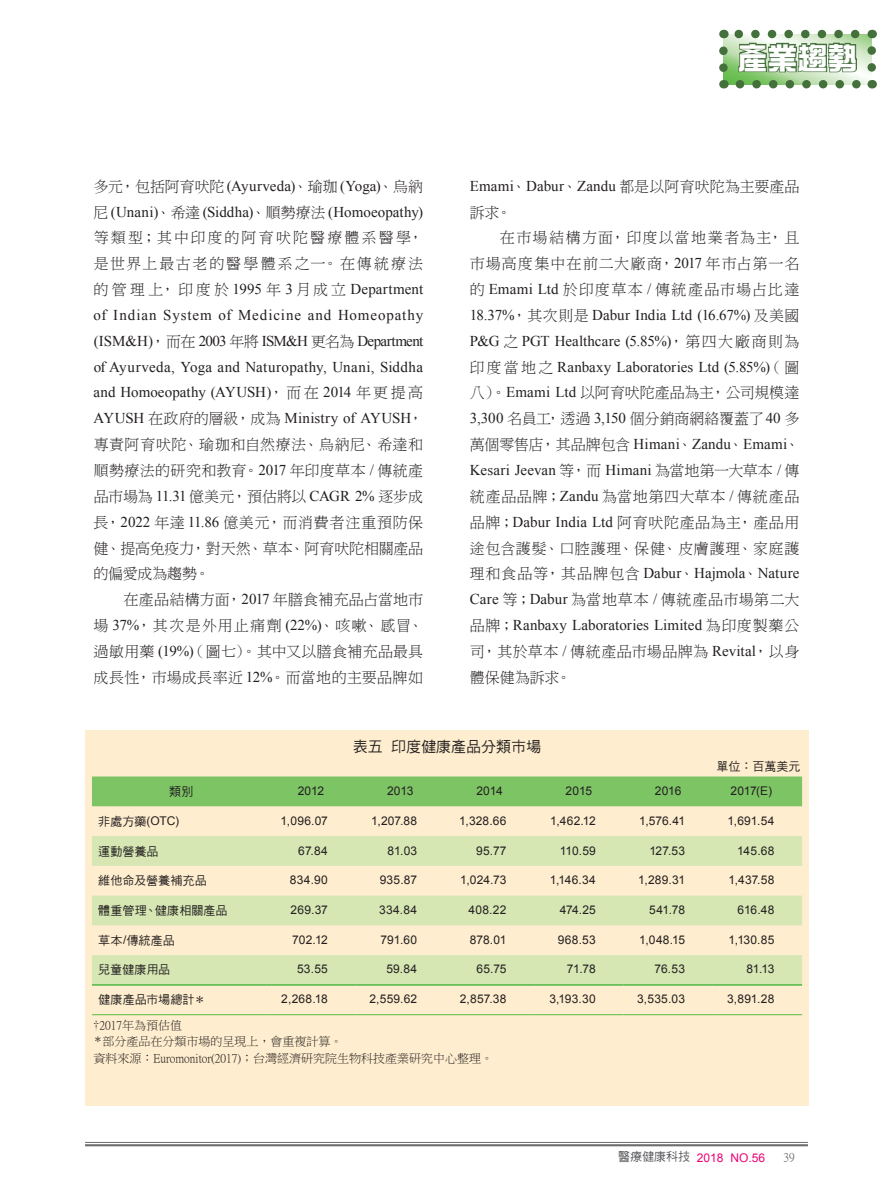
<style>
.page{position:relative;width:893px;height:1191px;background:#fff}
.page>*{position:absolute;margin:0;border:0;box-sizing:border-box;transform-origin:0 0}
.t1{font:30px "DF Zong Yi W9 WIN BF";color:#fff}
.t2{font:15px/25.8px "Times New Roman";letter-spacing:.005em;color:#231f20}
.t3{font:15px/25.8px "DF Ming W3 WIN BF";letter-spacing:.04em;color:#231f20;text-align:justify}
.t4{font:15px/25.8px "DF Ming W3 WIN BF";letter-spacing:-.005em;color:#231f20}
.t5{font:15px/25.8px "DF Ming W3 WIN BF";letter-spacing:.135em;color:#231f20}
.t6{font:15px "DF Ming W3 WIN BF";letter-spacing:.085em;color:#231f20}
.t7{font:15px "DF Ming W3 WIN BF";letter-spacing:.07em;color:#231f20}
.t8{font:15px "DF Ming W3 WIN BF";letter-spacing:.09em;color:#231f20}
.t9{font:15px "DF Hei W5 WIN BF";color:#231f20}
.t10{font:12px "Arial";letter-spacing:.015em;color:#231f20}
.t11{font:12px/16.5px "P Ming Li U";color:#231f20}
.t12{font:12px "DF Hei W5 WINP BF";letter-spacing:.01em;color:#231f20}
.t13{font:12px "Arial";color:#ed0373}
.t14{font:12px "DF Hei W5 WIN BF";color:#231f20}
.t15{font:12px "P Ming Li U";color:#57585a}
.s1{font-family:"DF Ming W3 WIN BF"}
.s2{font-family:"Times New Roman"}
.s3{font-family:"DF Hei W5 WINP BF"}
.s4{font-family:"Arial"}
.s5{font-family:"DF Hei W5 WINP BF";color:#57585a}
</style>
<div class="page">
<hr style="left:85px;top:1142px;width:723px;height:1px;background:#6c6d70">
<hr style="left:85px;top:1144px;width:723px;height:2px;background:#6c6d70">
<svg style="left:719px;top:30px;width:157px;height:58px"></svg>
<div style="left:85px;top:730px;width:724px;height:375px;background:#feedce"></div>
<div style="left:92px;top:776px;width:710px;height:30px;background:#7dc465"></div>
<svg style="left:92px;top:836px;width:710px;height:148px;fill:#d6e7b4"></svg>
<hr style="left:92px;top:984px;width:174px;height:1px;background:#59ba47">
<hr style="left:92px;top:985px;width:174px;height:1px;background:#59ba47">
<hr style="left:266px;top:984px;width:90px;height:1px;background:#59ba47">
<hr style="left:266px;top:985px;width:90px;height:1px;background:#59ba47">
<hr style="left:356px;top:984px;width:89px;height:1px;background:#59ba47">
<hr style="left:356px;top:985px;width:89px;height:1px;background:#59ba47">
<hr style="left:445px;top:984px;width:89px;height:1px;background:#59ba47">
<hr style="left:445px;top:985px;width:89px;height:1px;background:#59ba47">
<hr style="left:534px;top:984px;width:89px;height:1px;background:#59ba47">
<hr style="left:534px;top:985px;width:89px;height:1px;background:#59ba47">
<hr style="left:623px;top:984px;width:90px;height:1px;background:#59ba47">
<hr style="left:623px;top:985px;width:90px;height:1px;background:#59ba47">
<hr style="left:713px;top:984px;width:89px;height:1px;background:#59ba47">
<hr style="left:713px;top:985px;width:89px;height:1px;background:#59ba47">
<hr style="left:92px;top:1014px;width:174px;height:1px;background:#59ba47">
<hr style="left:266px;top:1014px;width:90px;height:1px;background:#59ba47">
<hr style="left:356px;top:1014px;width:89px;height:1px;background:#59ba47">
<hr style="left:445px;top:1014px;width:89px;height:1px;background:#59ba47">
<hr style="left:534px;top:1014px;width:89px;height:1px;background:#59ba47">
<hr style="left:623px;top:1014px;width:90px;height:1px;background:#59ba47">
<hr style="left:713px;top:1014px;width:89px;height:1px;background:#59ba47">
<p class="t2" style="left:94px;top:172px;width:331px"><span class="s1">多元，包括阿育吠陀</span> (Ayurveda)<span class="s1">、瑜珈</span> (Yoga)<span class="s1">、烏納尼</span>(Unani)<span class="s1">、希達</span> (Siddha)<span class="s1">、順勢療法</span> (Homoeopathy)</p>
<p class="t5" style="left:94px;top:225px;width:331px">等類型；其中印度的阿育吠陀醫療體系醫學，是世界上最古老的醫學體系之一。在傳統療法</p>
<p class="t2" style="left:94px;top:276px;width:331px;text-align:justify"><span class="s1">的管理上，印度於</span> 1995 <span class="s1">年</span> 3 <span class="s1">月成立</span> Department of Indian System of Medicine and Homeopathy (ISM&amp;H)<span class="s1">，而在</span> 2003 <span class="s1">年將</span> ISM&amp;H <span class="s1">更名為</span> Department of Ayurveda, Yoga and Naturopathy, Unani, Siddha and Homoeopathy (AYUSH)<span class="s1">，而在</span> 2014 <span class="s1">年更提高</span>AYUSH <span class="s1">在政府的層級，成為</span> Ministry of AYUSH<span class="s1">，</span></p>
<p class="t3" style="left:94px;top:432px;width:331px">專責阿育吠陀、瑜珈和自然療法、烏納尼、希達和順勢療法的研究和教育。<span class="s2">2017</span> 年印度草本 <span class="s2">/</span> 傳統產品市場為 <span class="s2">11.31</span> 億美元，預估將以 <span class="s2">CAGR 2%</span> 逐步成長，<span class="s2">2022</span> 年達 <span class="s2">11.86</span> 億美元，而消費者注重預防保健、提高免疫力，對天然、草本、阿育吠陀相關產品的偏愛成為趨勢。</p>
<p class="t3" style="left:94px;top:587px;width:331px;text-indent:30px">在產品結構方面，<span class="s2">2017</span> 年膳食補充品占當地市場 <span class="s2">37%</span>，其次是外用止痛劑 <span class="s2">(22%)</span>、咳嗽、感冒、過敏用藥 <span class="s2">(19%)</span>（圖七）。其中又以膳食補充品最具成長性，市場成長率近 <span class="s2">12%</span>。而當地的主要品牌如</p>
<h1 class="t1" style="left:738px;top:43px;width:122px">產業趨勢</h1>
<p class="t2" style="left:470px;top:172px;width:331px">Emami<span class="s1">、</span>Dabur<span class="s1">、</span>Zandu <span class="s1">都是以阿育吠陀為主要產品</span></p>
<p class="t3" style="left:470px;top:199px;width:43px">訴求。</p>
<p class="t8" style="left:500px;top:230px;width:301px">在市場結構方面，印度以當地業者為主，且</p>
<p class="t7" style="left:470px;top:256px;width:331px">市場高度集中在前二大廠商，<span class="s2">2017</span> 年市占第一名</p>
<p class="t6" style="left:470px;top:282px;width:331px">的 <span class="s2">Emami Ltd</span> 於印度草本 <span class="s2">/</span> 傳統產品市場占比達</p>
<p class="t2" style="left:470px;top:302px;width:331px;text-align:justify">18.37%<span class="s1">，其次則是</span> Dabur India Ltd (16.67%) <span class="s1">及美國</span>P&amp;G <span class="s1">之</span> PGT Healthcare (5.85%)<span class="s1">，第四大廠商則為印度當地之</span> Ranbaxy Laboratories Ltd (5.85%)<span class="s1">（圖</span></p>
<p class="t4" style="left:470px;top:380px;width:331px">八）。<span class="s2">Emami Ltd</span> 以阿育吠陀產品為主，公司規模達<br><span class="s2">3,300</span> 名員工，透過 <span class="s2">3,150</span> 個分銷商網絡覆蓋了<span class="s2">40</span> 多</p>
<p class="t2" style="left:470px;top:431px;width:331px"><span class="s1">萬個零售店，其品牌包含</span> Himani<span class="s1">、</span>Zandu<span class="s1">、</span>Emami<span class="s1">、<br></span>Kesari Jeevan <span class="s1">等，而</span> Himani <span class="s1">為當地第一大草本</span> / <span class="s1">傳</span></p>
<p class="t3" style="left:470px;top:483px;width:331px">統產品品牌；<span class="s2">Zandu</span> 為當地第四大草本 <span class="s2">/</span> 傳統產品品牌；<span class="s2">Dabur India Ltd</span> 阿育吠陀產品為主，產品用途包含護髮、口腔護理、保健、皮膚護理、家庭護</p>
<p class="t2" style="left:470px;top:560px;width:331px"><span class="s1">理和食品等，其品牌包含</span> Dabur<span class="s1">、</span>Hajmola<span class="s1">、</span>Nature</p>
<p class="t3" style="left:470px;top:587px;width:331px"><span class="s2">Care</span> 等；<span class="s2">Dabur</span> 為當地草本 <span class="s2">/</span> 傳統產品市場第二大</p>
<p class="t2" style="left:470px;top:612px;width:331px"><span class="s1">品牌；</span>Ranbaxy Laboratories Limited <span class="s1">為印度製藥公</span></p>
<p class="t3" style="left:470px;top:638px;width:331px">司，其於草本 <span class="s2">/</span> 傳統產品市場品牌為 <span class="s2">Revital</span>，以身體保健為訴求。</p>
<p class="t9" style="left:353px;top:739px;width:190px">表五印度健康產品分類市場</p>
<p class="t14" style="left:716px;top:760px;width:85px">單位：百萬美元</p>
<p class="t12" style="left:169px;top:785px;width:26px">類別</p>
<p class="t10" style="left:298px;top:783px;width:28px">2012</p>
<p class="t10" style="left:387px;top:783px;width:28px">2013</p>
<p class="t10" style="left:476px;top:783px;width:28px">2014</p>
<p class="t10" style="left:566px;top:783px;width:28px">2015</p>
<p class="t10" style="left:655px;top:783px;width:28px">2016</p>
<p class="t10" style="left:730px;top:783px;width:43px">2017(E)</p>
<p class="t10" style="left:98px;top:812px;width:82px"><span class="s3">非處方藥</span>(OTC)</p>
<p class="t10" style="left:281px;top:812px;width:49px">1,096.07</p>
<p class="t10" style="left:371px;top:812px;width:48px">1,207.88</p>
<p class="t10" style="left:459px;top:812px;width:49px">1,328.66</p>
<p class="t10" style="left:550px;top:812px;width:47px">1,462.12</p>
<p class="t10" style="left:639px;top:812px;width:48px">1,576.41</p>
<p class="t10" style="left:728px;top:812px;width:48px">1,691.54</p>
<p class="t12" style="left:98px;top:845px;width:62px">運動營養品</p>
<p class="t10" style="left:298px;top:842px;width:31px">67.84</p>
<p class="t10" style="left:388px;top:842px;width:31px">81.03</p>
<p class="t10" style="left:476px;top:842px;width:32px">95.77</p>
<p class="t10" style="left:560px;top:842px;width:38px">110.59</p>
<p class="t10" style="left:649px;top:842px;width:37px">127.53</p>
<p class="t10" style="left:737px;top:842px;width:39px">145.68</p>
<p class="t12" style="left:98px;top:874px;width:110px">維他命及營養補充品</p>
<p class="t10" style="left:290px;top:872px;width:40px">834.90</p>
<p class="t10" style="left:380px;top:872px;width:39px">935.87</p>
<p class="t10" style="left:460px;top:872px;width:48px">1,024.73</p>
<p class="t10" style="left:550px;top:872px;width:48px">1,146.34</p>
<p class="t10" style="left:638px;top:872px;width:48px">1,289.31</p>
<p class="t10" style="left:728px;top:872px;width:48px">1,437.58</p>
<p class="t12" style="left:98px;top:904px;width:131px">體重管理、健康相關產品</p>
<p class="t10" style="left:291px;top:902px;width:39px">269.37</p>
<p class="t10" style="left:379px;top:902px;width:40px">334.84</p>
<p class="t10" style="left:468px;top:902px;width:40px">408.22</p>
<p class="t10" style="left:560px;top:902px;width:38px">474.25</p>
<p class="t10" style="left:649px;top:902px;width:37px">541.78</p>
<p class="t10" style="left:738px;top:902px;width:38px">616.48</p>
<p class="t12" style="left:98px;top:934px;width:78px">草本<span class="s4">/</span>傳統產品</p>
<p class="t10" style="left:292px;top:931px;width:37px">702.12</p>
<p class="t10" style="left:381px;top:931px;width:38px">791.60</p>
<p class="t10" style="left:470px;top:931px;width:38px">878.01</p>
<p class="t10" style="left:558px;top:931px;width:40px">968.53</p>
<p class="t10" style="left:639px;top:931px;width:47px">1,048.15</p>
<p class="t10" style="left:729px;top:931px;width:47px">1,130.85</p>
<p class="t12" style="left:98px;top:963px;width:73px">兒童健康用品</p>
<p class="t10" style="left:297px;top:961px;width:32px">53.55</p>
<p class="t10" style="left:386px;top:961px;width:32px">59.84</p>
<p class="t10" style="left:476px;top:961px;width:32px">65.75</p>
<p class="t10" style="left:567px;top:961px;width:30px">71.78</p>
<p class="t10" style="left:655px;top:961px;width:32px">76.53</p>
<p class="t10" style="left:746px;top:961px;width:30px">81.13</p>
<p class="t12" style="left:98px;top:993px;width:109px">健康產品市場總計＊</p>
<p class="t10" style="left:281px;top:991px;width:48px">2,268.18</p>
<p class="t10" style="left:369px;top:991px;width:49px">2,559.62</p>
<p class="t10" style="left:460px;top:991px;width:48px">2,857.38</p>
<p class="t10" style="left:549px;top:991px;width:48px">3,193.30</p>
<p class="t10" style="left:637px;top:991px;width:49px">3,535.03</p>
<p class="t10" style="left:727px;top:991px;width:49px">3,891.28</p>
<p class="t11" style="left:93px;top:1017px;width:401px">†2017年為預估值<br><sup>＊</sup>部分產品在分類市場的呈現上，會重複計算。<br>資料來源：Euromonitor(2017)；台灣經濟研究院生物科技產業研究中心整理。</p>
<p class="t13" style="left:618px;top:1149px;width:148px"><span class="s5">醫療健康科技</span> 2018 NO.56</p>
<p class="t15" style="left:783px;top:1151px;width:13px">39</p>
</div>
